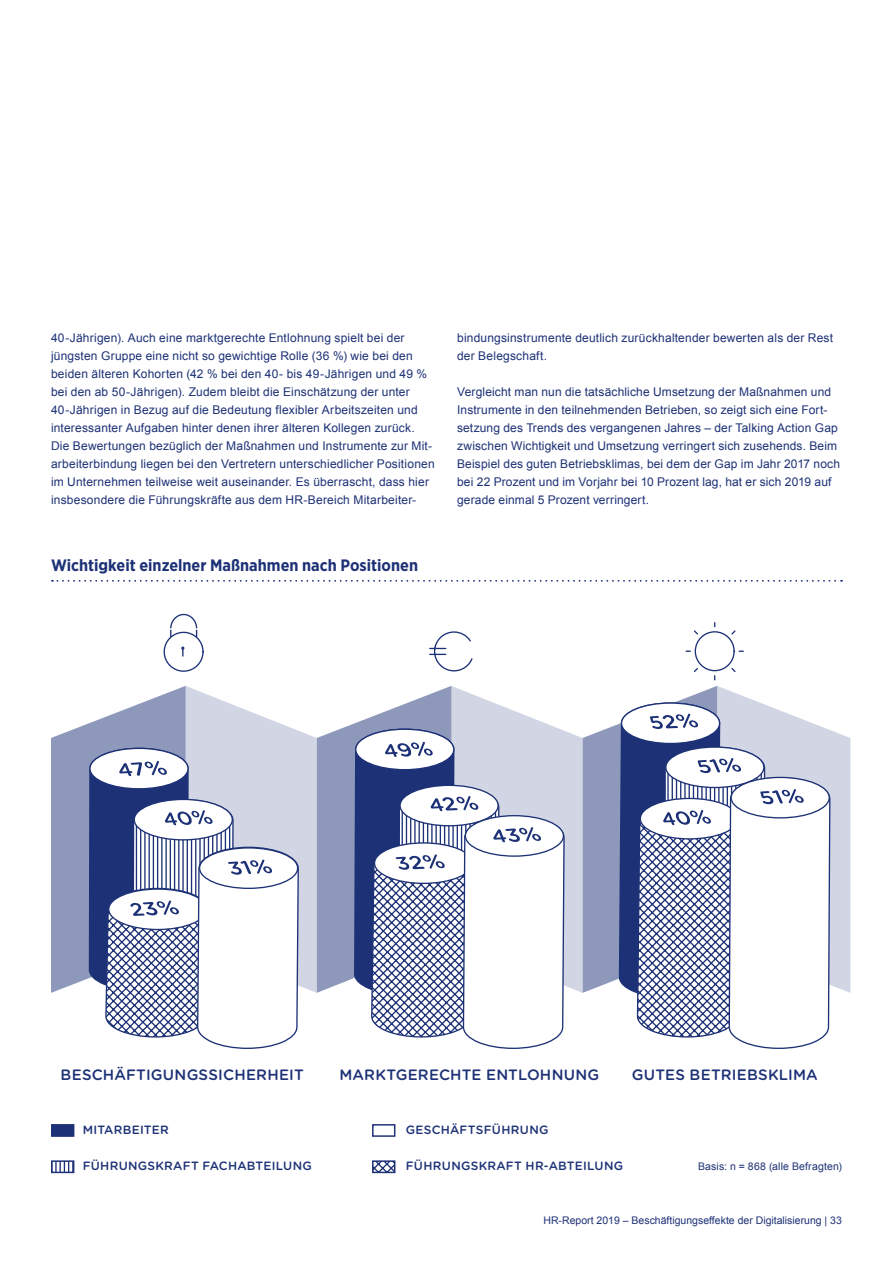
<style>
.page{position:relative;width:893px;height:1263px;background:#fff}
.page>*{position:absolute;margin:0;border:0;box-sizing:border-box;transform-origin:0 0}
.t1{font:700 16.5px "Gotham Narrow";color:#1d3176}
.t2{font:500 15px "Gotham Rounded";letter-spacing:.015em;color:#1d3176}
.t3{font:12px/18px "Arial";letter-spacing:.015em;color:#1d3176}
.t4{font:500 12px "Gotham Rounded";letter-spacing:.025em;color:#1d3176}
.t5{font:10.5px "Arial";color:#1d3176}
</style>
<div class="page">
<svg style="left:52px;top:580px;width:790px;height:2px"></svg>
<svg style="left:51px;top:614px;width:799px;height:435px"></svg>
<div style="left:51px;top:1124px;width:23px;height:13px;background:#1d3176;border:1px solid #1d3176"></div>
<div style="left:372px;top:1124px;width:23px;height:13px;border:1px solid #1d3176"></div>
<svg style="left:55px;top:1161px;width:20px;height:11px"></svg>
<div style="left:51px;top:1160px;width:23px;height:13px;border:1px solid #1d3176"></div>
<svg style="left:374px;top:1161px;width:22px;height:11px"></svg>
<div style="left:372px;top:1160px;width:23px;height:13px;border:1px solid #1d3176"></div>
<p class="t3" style="left:51px;top:329px;width:385px">40-Jährigen). Auch eine marktgerechte Entlohnung spielt bei der jüngsten Gruppe eine nicht so gewichtige Rolle (36 %) wie bei den beiden älteren Kohorten (42 % bei den 40- bis 49-Jährigen und 49 % bei den ab 50-Jährigen). Zudem bleibt die Einschätzung der unter 40-Jährigen in Bezug auf die Bedeutung flexibler Arbeitszeiten und interessanter Aufgaben hinter denen ihrer älteren Kollegen zurück.<br>Die Bewertungen bezüglich der Maßnahmen und Instrumente zur Mit&shy;arbeiterbindung liegen bei den Vertretern unterschiedlicher Positionen im Unternehmen teilweise weit auseinander. Es überrascht, dass hier insbesondere die Führungskräfte aus dem HR-Bereich Mitarbeiter-</p>
<p class="t3" style="left:457px;top:329px;width:377px">bindungsinstrumente deutlich zurückhaltender bewerten als der Rest der Belegschaft.</p>
<p class="t3" style="left:457px;top:383px;width:385px">Vergleicht man nun die tatsächliche Umsetzung der Maßnahmen und Instrumente in den teilnehmenden Betrieben, so zeigt sich eine Fort&shy;setzung des Trends des vergangenen Jahres – der Talking Action Gap zwischen Wichtigkeit und Umsetzung verringert sich zusehends. Beim Beispiel des guten Betriebsklimas, bei dem der Gap im Jahr 2017 noch bei 22 Prozent und im Vorjahr bei 10 Prozent lag, hat er sich 2019 auf gerade einmal 5 Prozent verringert.</p>
<h1 class="t1" style="left:51px;top:555px;width:368px">Wichtigkeit einzelner Maßnahmen nach Positionen</h1>
<p class="t2" style="left:61px;top:1064px;width:245px">BESCHÄFTIGUNGSSICHERHEIT</p>
<p class="t2" style="left:340px;top:1064px;width:261px">MARKTGERECHTE ENTLOHNUNG</p>
<p class="t2" style="left:632px;top:1064px;width:187px">GUTES BETRIEBSKLIMA</p>
<p class="t4" style="left:83px;top:1121px;width:88px">MITARBEITER</p>
<p class="t4" style="left:83px;top:1157px;width:231px">FÜHRUNGSKRAFT FACHABTEILUNG</p>
<p class="t4" style="left:406px;top:1121px;width:144px">GESCHÄFTSFÜHRUNG</p>
<p class="t4" style="left:406px;top:1157px;width:219px">FÜHRUNGSKRAFT HR-ABTEILUNG</p>
<p class="t5" style="left:698px;top:1160px;width:145px">Basis: n = 868 (alle Befragten)</p>
<p class="t5" style="left:543px;top:1213px;width:300px">HR-Report 2019 – Beschäftigungseffekte der Digitalisierung | 33</p>
</div>
